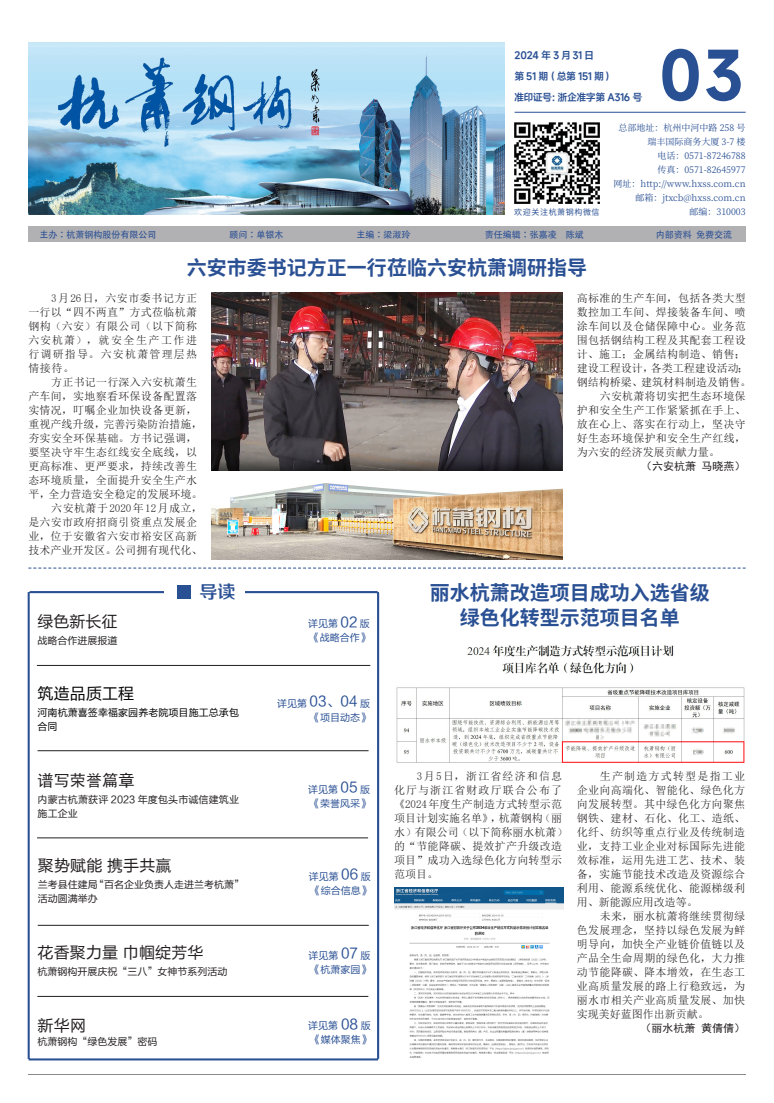
<style>
.page{position:relative;width:774px;height:1103px;background:#fff}
.page>*{position:absolute;margin:0;border:0;box-sizing:border-box;transform-origin:0 0}
.t1{font:600 64px "Mi Sans";color:#2a5094}
.正文标题{font:700 20px "Source Han Sans CN";color:#2a5094}
.t2{font:18px "FZZZHONGJW GB1 0";color:#2a5094}
.t3{font:16px "FZLTHJW GB1 0";letter-spacing:.01em;color:#231f20}
.t4{font:16px "FZLTHJW GB1 0";letter-spacing:.01em;color:#000}
.t5{font:16px "Sim Hei";letter-spacing:.01em;color:#231f20}
.段落样式1{font:14px "FZLTHJW GB1 0";color:#2a5094}
.媒体聚焦杭萧{font:11px/14px "Sim Sun";letter-spacing:.025em;color:#231f20}
.媒体聚焦杭萧-2{font:11px "Sim Hei";color:#231f20}
.t6{font:10px/14px "FZLTHJW GB1 0";color:#231f20}
.段落样式1-2{font:10px "FZLTHJW GB1 0";color:#2a5094}
.t7{font:10px/14px "FZLTHJW GB1 0";letter-spacing:.01em;color:#000}
.t8{font:600 10px "Mi Sans";letter-spacing:-.045em;color:#2a5094}
.t9{font:600 10px "Mi Sans";letter-spacing:.06em;color:#2a5094}
.t10{font:600 10px "Mi Sans";letter-spacing:.115em;color:#2a5094}
.t11{font:9px "Source Han Serif CN";color:#2a5094}
.t12{font:9px "Adobe Heiti Std";color:#2a5094}
.t13{font:8px "Source Han Sans CN";letter-spacing:.075em;color:#2a5094}
.s1{font-size:14px}
.s2{font-size:10px}
</style>
<div class="page">
<img style="left:514px;top:122px;width:85px;height:82px">
<img style="left:28px;top:43px;width:476px;height:172px">
<hr style="left:514px;top:112px;width:232px;height:1px;background:#2a5094">
<div style="left:28px;top:226px;width:718px;height:16px;background:#b1b0b3"></div>
<hr style="left:28px;top:1073px;width:718px;height:1px;background:#88898d">
<svg style="left:27px;top:591px;width:353px;height:470px"></svg>
<div style="left:164px;top:583px;width:81px;height:18px;background:#fff"></div>
<div style="left:177px;top:585px;width:14px;height:14px;background:#2a5094"></div>
<hr style="left:37px;top:665px;width:333px;height:1px;background:#231f20">
<hr style="left:38px;top:925px;width:331px;height:1px;background:#231f20">
<hr style="left:38px;top:750px;width:331px;height:1px;background:#231f20">
<hr style="left:37px;top:837px;width:331px;height:1px;background:#231f20">
<svg style="left:28px;top:567px;width:718px;height:1px"></svg>
<hr style="left:37px;top:996px;width:331px;height:1px;background:#231f20">
<img style="left:395px;top:887px;width:168px;height:171px">
<img style="left:212px;top:292px;width:350px;height:179px">
<img style="left:396px;top:645px;width:349px;height:118px">
<img style="left:212px;top:483px;width:350px;height:76px">
<p class="t1" style="left:659px;top:33px;width:86px">03</p>
<p class="t11" style="left:618px;top:122px;width:129px">总部地址：杭州中河中路 258 号</p>
<p class="t11" style="left:647px;top:136px;width:100px">瑞丰国际商务大厦 3-7 楼</p>
<p class="t11" style="left:657px;top:150px;width:90px">电话：0571-87246788</p>
<p class="t11" style="left:657px;top:164px;width:90px">传真：0571-82645977</p>
<p class="t11" style="left:613px;top:178px;width:134px">网址：http://www.hxss.com.cn</p>
<p class="t11" style="left:635px;top:192px;width:112px">邮箱：jtxcb@hxss.com.cn</p>
<p class="t10" style="left:514px;top:48px;width:81px">2024年3月31日</p>
<p class="t9" style="left:514px;top:69px;width:97px">第51期 (总第151期)</p>
<p class="t8" style="left:514px;top:90px;width:130px">准印证号：浙企准字第 A316 号</p>
<p class="t13" style="left:514px;top:207px;width:87px">欢迎关注杭萧钢构微信</p>
<p class="t11" style="left:689px;top:206px;width:58px">邮编：310003</p>
<p class="t12" style="left:39px;top:229px;width:118px">主办：杭萧钢构股份有限公司</p>
<p class="t12" style="left:230px;top:229px;width:55px">顾问：单银木</p>
<p class="t12" style="left:356px;top:229px;width:55px">主编：梁淑玲</p>
<p class="t12" style="left:485px;top:229px;width:100px">责任编辑：张嘉凌 陈斌</p>
<p class="t12" style="left:656px;top:229px;width:78px">内部资料 免费交流</p>
<p class="正文标题" style="left:187px;top:257px;width:401px">六安市委书记方正一行莅临六安杭萧调研指导</p>
<p class="媒体聚焦杭萧" style="left:28px;top:290px;width:170px;text-align:justify;text-indent:23px">3月26日，六安市委书记方正一行以“四不两直”方式莅临杭萧钢构（六安）有限公司（以下简称六安杭萧），就安全生产工作进行调研指导。六安杭萧管理层热情接待。</p>
<p class="媒体聚焦杭萧" style="left:28px;top:374px;width:176px;text-indent:23px">方正书记一行深入六安杭萧生产车间，实地察看环保设备配置落实情况，叮嘱企业加快设备更新，重视产线升级，完善污染防治措施，夯实安全环保基础。方书记强调，要坚决守牢生态红线安全底线，以更高标准、更严要求，持续改善生态环境质量，全面提升安全生产水平，全力营造安全稳定的发展环境。</p>
<p class="媒体聚焦杭萧" style="left:28px;top:500px;width:176px;text-indent:23px">六安杭萧于2020年12月成立，是六安市政府招商引资重点发展企业，位于安徽省六安市裕安区高新技术产业开发区。公司拥有现代化、</p>
<p class="媒体聚焦杭萧" style="left:577px;top:290px;width:176px">高标准的生产车间，包括各类大型数控加工车间、焊接装备车间、喷涂车间以及仓储保障中心。业务范围包括钢结构工程及其配套工程设计、施工；金属结构制造、销售；建设工程设计，各类工程建设活动；钢结构桥梁、建筑材料制造及销售。</p>
<p class="媒体聚焦杭萧" style="left:577px;top:388px;width:170px;text-align:justify;text-indent:23px">六安杭萧将切实把生态环境保护和安全生产工作紧紧抓在手上、放在心上、落实在行动上，坚决守好生态环境保护和安全生产红线，为六安的经济发展贡献力量。</p>
<p class="媒体聚焦杭萧-2" style="left:641px;top:460px;width:106px">（六安杭萧 马晓燕）</p>
<p class="t3" style="left:38px;top:612px;width:81px">绿色新长征</p>
<p class="t6" style="left:38px;top:633px;width:81px">战略合作进展报道</p>
<p class="t2" style="left:199px;top:582px;width:37px">导读</p>
<p class="段落样式1-2" style="left:308px;top:618px;width:63px">详见第 <span class="s1">02</span> 版</p>
<p class="段落样式1-2" style="left:310px;top:632px;width:61px">《战略合作》</p>
<p class="正文标题" style="left:430px;top:582px;width:281px">丽水杭萧改造项目成功入选省级</p>
<p class="正文标题" style="left:460px;top:607px;width:221px">绿色化转型示范项目名单</p>
<p class="t4" style="left:38px;top:684px;width:98px">筑造品质工程</p>
<p class="t7" style="left:38px;top:705px;width:203px">河南杭萧喜签幸福家园养老院项目施工总承包合同</p>
<p class="段落样式1" style="left:277px;top:694px;width:95px"><span class="s2">详见第</span> 03、04 <span class="s2">版</span></p>
<p class="段落样式1-2" style="left:310px;top:712px;width:61px">《项目动态》</p>
<p class="t5" style="left:38px;top:772px;width:98px">谱写荣誉篇章</p>
<p class="t6" style="left:38px;top:792px;width:203px">内蒙古杭萧获评 2023 年度包头市诚信建筑业施工企业</p>
<p class="t3" style="left:38px;top:857px;width:135px">聚势赋能 携手共赢</p>
<p class="t6" style="left:38px;top:878px;width:208px">兰考县住建局“百名企业负责人走进兰考杭萧”活动圆满举办</p>
<p class="t3" style="left:38px;top:943px;width:168px">花香聚力量 巾帼绽芳华</p>
<p class="t6" style="left:38px;top:964px;width:191px">杭萧钢构开展庆祝“三八”女神节系列活动</p>
<p class="t3" style="left:37px;top:1016px;width:50px">新华网</p>
<p class="t6" style="left:37px;top:1035px;width:121px">杭萧钢构“绿色发展”密码</p>
<p class="段落样式1-2" style="left:308px;top:784px;width:63px">详见第 <span class="s1">05</span> 版</p>
<p class="段落样式1-2" style="left:310px;top:798px;width:61px">《荣誉风采》</p>
<p class="段落样式1-2" style="left:309px;top:870px;width:64px">详见第 <span class="s1">06</span> 版</p>
<p class="段落样式1-2" style="left:311px;top:884px;width:61px">《综合信息》</p>
<p class="段落样式1-2" style="left:309px;top:950px;width:63px">详见第 <span class="s1">07</span> 版</p>
<p class="段落样式1-2" style="left:310px;top:964px;width:61px">《杭萧家园》</p>
<p class="段落样式1-2" style="left:308px;top:1020px;width:64px">详见第 <span class="s1">08</span> 版</p>
<p class="段落样式1-2" style="left:311px;top:1034px;width:61px">《媒体聚焦》</p>
<p class="媒体聚焦杭萧" style="left:394px;top:769px;width:175px;text-indent:23px">3月5日，浙江省经济和信息化厅与浙江省财政厅联合公布了《2024年度生产制造方式转型示范项目计划实施名单》，杭萧钢构（丽水）有限公司（以下简称丽水杭萧）的“节能降碳、提效扩产升级改造项目”成功入选绿色化方向转型示范项目。</p>
<p class="媒体聚焦杭萧" style="left:577px;top:769px;width:170px;text-align:justify;text-indent:23px">生产制造方式转型是指工业企业向高端化、智能化、绿色化方向发展转型。其中绿色化方向聚焦钢铁、建材、石化、化工、造纸、化纤、纺织等重点行业及传统制造业，支持工业企业对标国际先进能效标准，运用先进工艺、技术、装备，实施节能技术改造及资源综合利用、能源系统优化、能源梯级利用、新能源应用改造等。</p>
<p class="媒体聚焦杭萧" style="left:577px;top:909px;width:170px;text-align:justify;text-indent:23px">未来，丽水杭萧将继续贯彻绿色发展理念，坚持以绿色发展为鲜明导向，加快全产业链价值链以及产品全生命周期的绿色化，大力推动节能降碳、降本增效，在生态工业高质量发展的路上行稳致远，为丽水市相关产业高质量发展、加快实现美好蓝图作出新贡献。</p>
<p class="媒体聚焦杭萧-2" style="left:641px;top:1022px;width:106px">（丽水杭萧 黄倩倩）</p>
</div>
